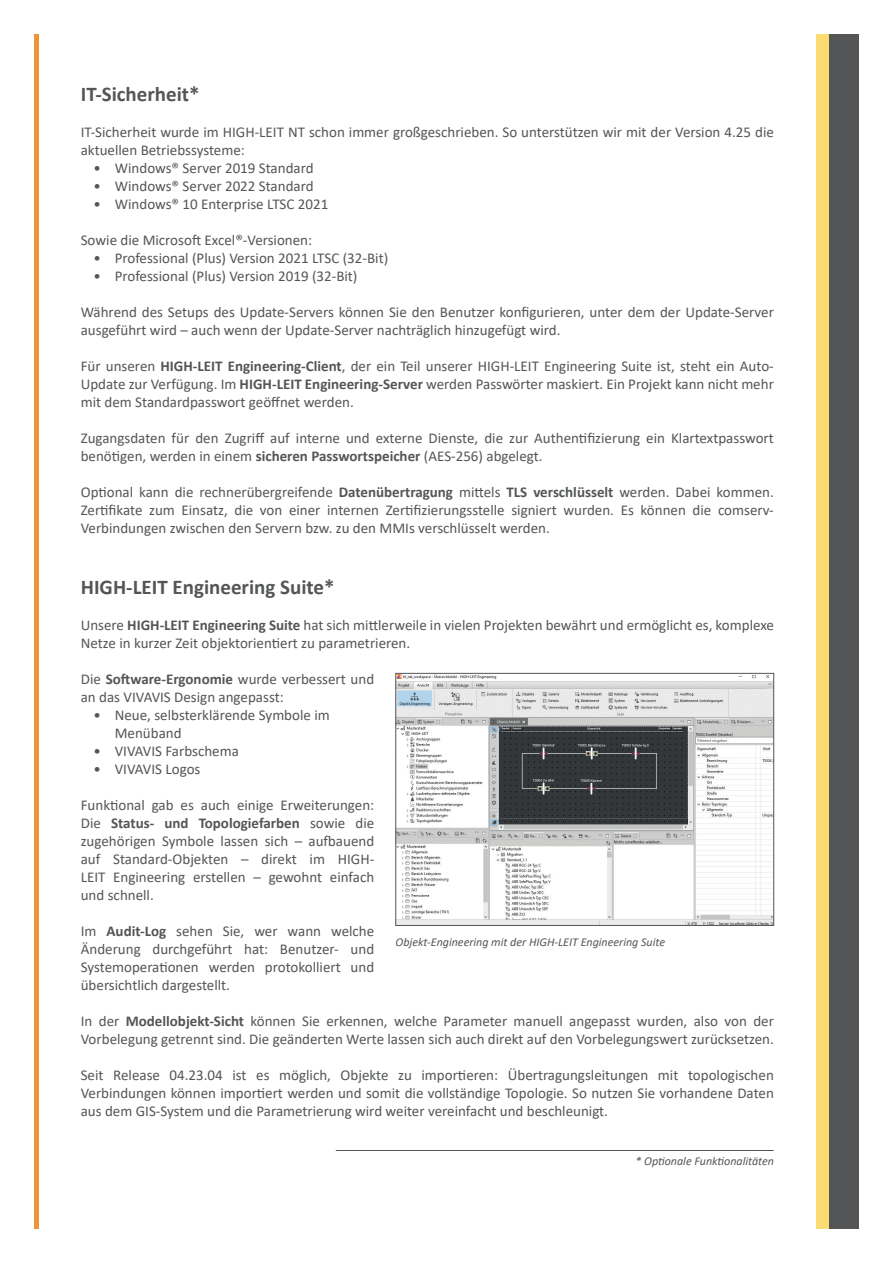
<style>
.page{position:relative;width:893px;height:1263px;background:#fff}
.page>*{position:absolute;margin:0;border:0;box-sizing:border-box;transform-origin:0 0}
.t1{font:700 21px "Calibri";color:#535557}
.t2{font:15px/18px "Calibri";color:#535557}
.t3{font:italic 12px "Calibri";color:#535557}
.s1{font-weight:700}
</style>
<div class="page">
<hr style="left:34px;top:34px;width:4px;height:1195px;background:#f0943a">
<div style="left:816px;top:34px;width:13px;height:1195px;background:#fadc72"></div>
<div style="left:829px;top:34px;width:30px;height:1195px;background:#535557"></div>
<img style="left:398px;top:675px;width:374px;height:249px">
<div style="left:396px;top:673px;width:378px;height:253px;border:1px solid #535557"></div>
<hr style="left:336px;top:1150px;width:437px;height:1px;background:#535557">
<h1 class="t1" style="left:81px;top:79px;width:120px">IT-Sicherheit*</h1>
<p class="t2" style="left:81px;top:122px;width:695px">IT-Sicherheit wurde im HIGH-LEIT NT schon immer großgeschrieben. So unterstützen wir mit der Version 4.25 die aktuellen Betriebssysteme:</p>
<p class="t2" style="left:94px;top:158px;width:222px">• Windows® Server 2019 Standard</p>
<p class="t2" style="left:94px;top:176px;width:222px">• Windows® Server 2022 Standard</p>
<p class="t2" style="left:94px;top:194px;width:236px">• Windows® 10 Enterprise LTSC 2021</p>
<p class="t2" style="left:81px;top:230px;width:233px">Sowie die Microsoft Excel®-Versionen:</p>
<p class="t2" style="left:94px;top:248px;width:296px">• Professional (Plus) Version 2021 LTSC (32-Bit)</p>
<p class="t2" style="left:94px;top:266px;width:265px">• Professional (Plus) Version 2019 (32-Bit)</p>
<p class="t2" style="left:81px;top:302px;width:695px">Während des Setups des Update-Servers können Sie den Benutzer konfigurieren, unter dem der Update-Server ausgeführt wird – auch wenn der Update-Server nachträglich hinzugefügt wird.</p>
<p class="t2" style="left:81px;top:356px;width:695px;text-align:justify">Für unseren <span class="s1">HIGH-LEIT Engineering-Client</span>, der ein Teil unserer HIGH-LEIT Engineering Suite ist, steht ein Auto-Update zur Verfügung. Im <span class="s1">HIGH-LEIT Engineering-Server</span> werden Passwörter maskiert. Ein Projekt kann nicht mehr mit dem Standardpasswort geöffnet werden.</p>
<p class="t2" style="left:81px;top:428px;width:695px">Zugangsdaten für den Zugriff auf interne und externe Dienste, die zur Authentifizierung ein Klartextpasswort benötigen, werden in einem <span class="s1">sicheren Passwortspeicher</span> (AES-256) abgelegt.</p>
<p class="t2" style="left:81px;top:482px;width:695px;text-align:justify">Optional kann die rechnerübergreifende <span class="s1">Datenübertragung</span> mittels <span class="s1">TLS verschlüsselt</span> werden. Dabei kommen.<br>Zertifikate zum Einsatz, die von einer internen Zertifizierungsstelle signiert wurden. Es können die comserv-Verbindungen zwischen den Servern bzw. zu den MMIs verschlüsselt werden.</p>
<h1 class="t1" style="left:81px;top:572px;width:255px">HIGH-LEIT Engineering Suite*</h1>
<p class="t2" style="left:81px;top:616px;width:695px">Unsere <span class="s1">HIGH-LEIT Engineering Suite</span> hat sich mittlerweile in vielen Projekten bewährt und ermöglicht es, komplexe<br>Netze in kurzer Zeit objektorientiert zu parametrieren.</p>
<p class="t2" style="left:81px;top:670px;width:295px">Die <span class="s1">Software-Ergonomie</span> wurde verbessert und an das VIVAVIS Design angepasst:</p>
<p class="t2" style="left:115px;top:706px;width:216px;text-indent:-21px">• Neue, selbsterklärende Symbole im<br>Menüband</p>
<p class="t2" style="left:94px;top:742px;width:147px">• VIVAVIS Farbschema</p>
<p class="t2" style="left:94px;top:760px;width:108px">• VIVAVIS Logos</p>
<p class="t2" style="left:81px;top:796px;width:295px;text-align:justify">Funktional gab es auch einige Erweiterungen:<br>Die <span class="s1">Status- und Topologiefarben</span> sowie die zugehörigen Symbole lassen sich – aufbauend auf Standard-Objekten – direkt im HIGH-LEIT Engineering erstellen – gewohnt einfach und schnell.</p>
<p class="t2" style="left:81px;top:922px;width:295px;text-align:justify">Im <span class="s1">Audit-Log</span> sehen Sie, wer wann welche Änderung durchgeführt hat: Benutzer- und Systemoperationen werden protokolliert und übersichtlich dargestellt.</p>
<p class="t2" style="left:81px;top:1012px;width:695px">In der <span class="s1">Modellobjekt-Sicht</span> können Sie erkennen, welche Parameter manuell angepasst wurden, also von der<br>Vorbelegung getrennt sind. Die geänderten Werte lassen sich auch direkt auf den Vorbelegungswert zurücksetzen.</p>
<p class="t2" style="left:81px;top:1066px;width:695px;text-align:justify">Seit Release 04.23.04 ist es möglich, Objekte zu importieren: Übertragungsleitungen mit topologischen Verbindungen können importiert werden und somit die vollständige Topologie. So nutzen Sie vorhandene Daten aus dem GIS-System und die Parametrierung wird weiter vereinfacht und beschleunigt.</p>
<p class="t3" style="left:396px;top:933px;width:271px">Objekt-Engineering mit der HIGH-LEIT Engineering Suite</p>
<p class="t3" style="left:635px;top:1153px;width:140px">* Optionale Funktionalitäten</p>
</div>
